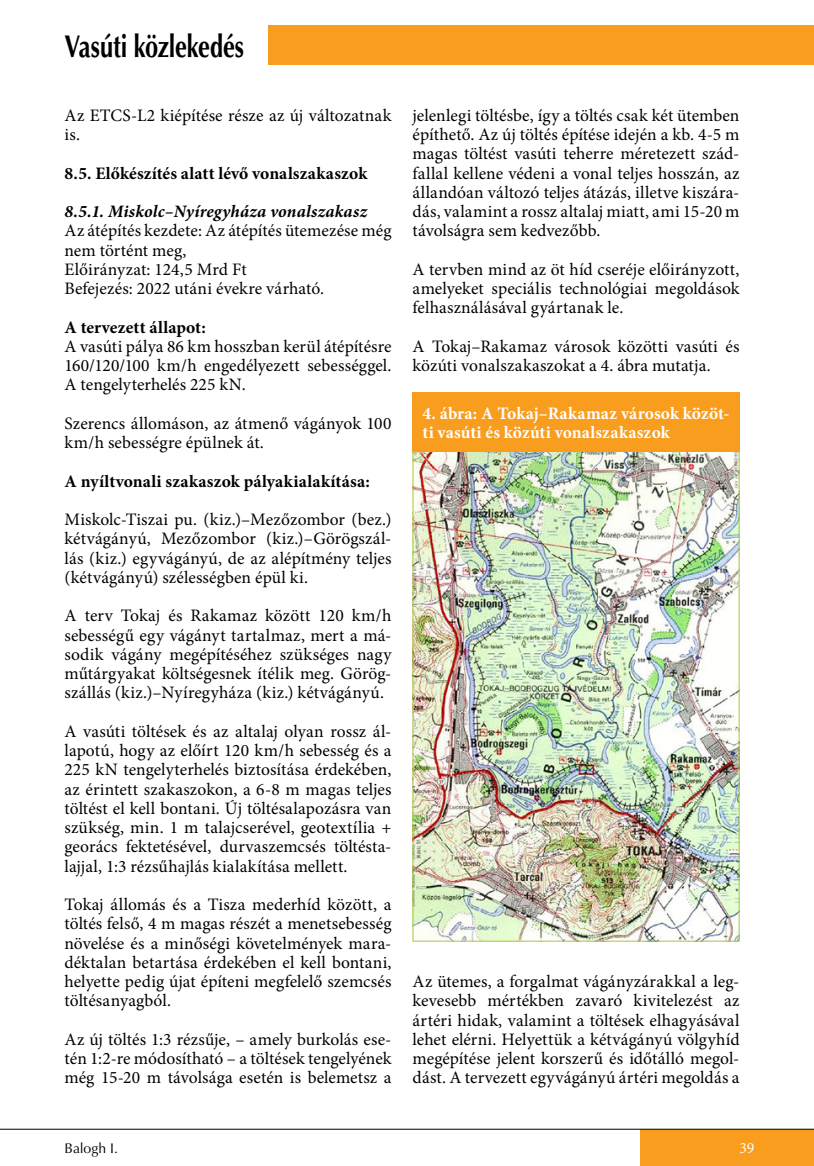
<style>
.page{position:relative;width:814px;height:1166px;background:#fff}
.page>*{position:absolute;margin:0;border:0;box-sizing:border-box;transform-origin:0 0}
.t1{font:700 31.5px "Optima CE";letter-spacing:-.005em;color:#000;scale:.75 1}
.t2{font:17.5px/19.2px "Minion Pro";letter-spacing:.005em;color:#000;text-align:justify}
.t3{font:700 17.5px "Minion Pro";letter-spacing:.005em;color:#000}
.t4{font:700 17.5px/19.2px "Minion Pro";letter-spacing:.005em;color:#fff}
.t5{font:15.75px "Minion Pro";color:#fff}
.t6{font:14px "Optima CE";letter-spacing:-.005em;color:#000}
.s1{font-weight:700;font-style:italic}
.s2{font-weight:700}
</style>
<div class="page">
<div style="left:268px;top:25px;width:546px;height:39px;background:#f99d1e"></div>
<div style="left:640px;top:1129px;width:174px;height:37px;background:#f99d1e"></div>
<hr style="left:0;top:1129px;width:814px;height:1px;background:#000">
<img style="left:414px;top:452px;width:323px;height:487px">
<div style="left:412px;top:392px;width:327px;height:60px;background:#f99d1e"></div>
<h1 class="t1" style="left:64px;top:26px;width:241px">Vasúti közlekedés</h1>
<p class="t2" style="left:64px;top:106px;width:328px">Az ETCS-L2 kiépítése része az új változatnak is.</p>
<p class="t3" style="left:64px;top:161px;width:304px">8.5. Előkészítés alatt lévő vonalszakaszok</p>
<p class="t2" style="left:64px;top:202px;width:328px;text-align:left"><span class="s1">8.5.1. Miskolc–Nyíregyháza vonalszakasz<br></span>Az átépítés kezdete: Az átépítés ütemezése még nem történt meg,<br>Előirányzat: 124,5 Mrd Ft<br>Befejezés: 2022 utáni évekre várható.</p>
<p class="t2" style="left:64px;top:317px;width:328px;text-align:left"><span class="s2">A tervezett állapot:<br></span>A vasúti pálya 86 km hosszban kerül átépítésre 160/120/100 km/h engedélyezett sebességgel.<br>A tengelyterhelés 225 kN.</p>
<p class="t2" style="left:64px;top:414px;width:328px">Szerencs állomáson, az átmenő vágányok 100 km/h sebességre épülnek át.</p>
<p class="t3" style="left:64px;top:469px;width:307px">A nyíltvonali szakaszok pályakialakítása:</p>
<p class="t2" style="left:64px;top:510px;width:328px">Miskolc-Tiszai pu. (kiz.)–Mezőzombor (bez.) kétvágányú, Mezőzombor (kiz.)–Görögszál&shy;lás (kiz.) egyvágányú, de az alépítmény teljes (kétvágányú) szélességben épül ki.</p>
<p class="t2" style="left:64px;top:606px;width:328px">A terv Tokaj és Rakamaz között 120 km/h sebességű egy vágányt tartalmaz, mert a má&shy;sodik vágány megépítéséhez szükséges nagy műtárgyakat költségesnek ítélik meg. Görög&shy;szállás (kiz.)–Nyíregyháza (kiz.) kétvágányú.</p>
<p class="t2" style="left:64px;top:722px;width:328px">A vasúti töltések és az altalaj olyan rossz ál&shy;lapotú, hogy az előírt 120 km/h sebesség és a 225 kN tengelyterhelés biztosítása érdekében, az érintett szakaszokon, a 6-8 m magas teljes töltést el kell bontani. Új töltésalapozásra van szükség, min. 1 m talajcserével, geotextília + georács fektetésével, durvaszemcsés töltésta&shy;lajjal, 1:3 rézsűhajlás kialakítása mellett.</p>
<p class="t2" style="left:64px;top:895px;width:328px">Tokaj állomás és a Tisza mederhíd között, a töltés felső, 4 m magas részét a menetsebesség növelése és a minőségi követelmények mara&shy;déktalan betartása érdekében el kell bontani, helyette pedig újat építeni megfelelő szemcsés töltésanyagból.</p>
<p class="t2" style="left:64px;top:1030px;width:328px">Az új töltés 1:3 rézsűje, – amely burkolás ese&shy;tén 1:2-re módosítható – a töltések tengelyének még 15-20 m távolsága esetén is belemetsz a</p>
<p class="t2" style="left:412px;top:106px;width:328px">jelenlegi töltésbe, így a töltés csak két ütemben építhető. Az új töltés építése idején a kb. 4-5 m magas töltést vasúti teherre méretezett szád&shy;fallal kellene védeni a vonal teljes hosszán, az állandóan változó teljes átázás, illetve kiszára&shy;dás, valamint a rossz altalaj miatt, ami 15-20 m távolságra sem kedvezőbb.</p>
<p class="t2" style="left:412px;top:260px;width:328px">A tervben mind az öt híd cseréje előirányzott, amelyeket speciális technológiai megoldások felhasználásával gyártanak le.</p>
<p class="t2" style="left:412px;top:337px;width:328px">A Tokaj–Rakamaz városok közötti vasúti és közúti vonalszakaszokat a 4. ábra mutatja.</p>
<p class="t4" style="left:422px;top:403px;width:308px">4. ábra: A Tokaj–Rakamaz városok közöt&shy;ti vasúti és közúti vonalszakaszok</p>
<p class="t2" style="left:412px;top:972px;width:328px">Az ütemes, a forgalmat vágányzárakkal a leg&shy;kevesebb mértékben zavaró kivitelezést az ártéri hidak, valamint a töltések elhagyásával lehet elérni. Helyettük a kétvágányú völgyhíd megépítése jelent korszerű és időtálló megol&shy;dást. A tervezett egyvágányú ártéri megoldás a</p>
<p class="t6" style="left:64px;top:1139px;width:55px">Balogh I.</p>
<p class="t5" style="left:739px;top:1137px;width:16px">39</p>
</div>
